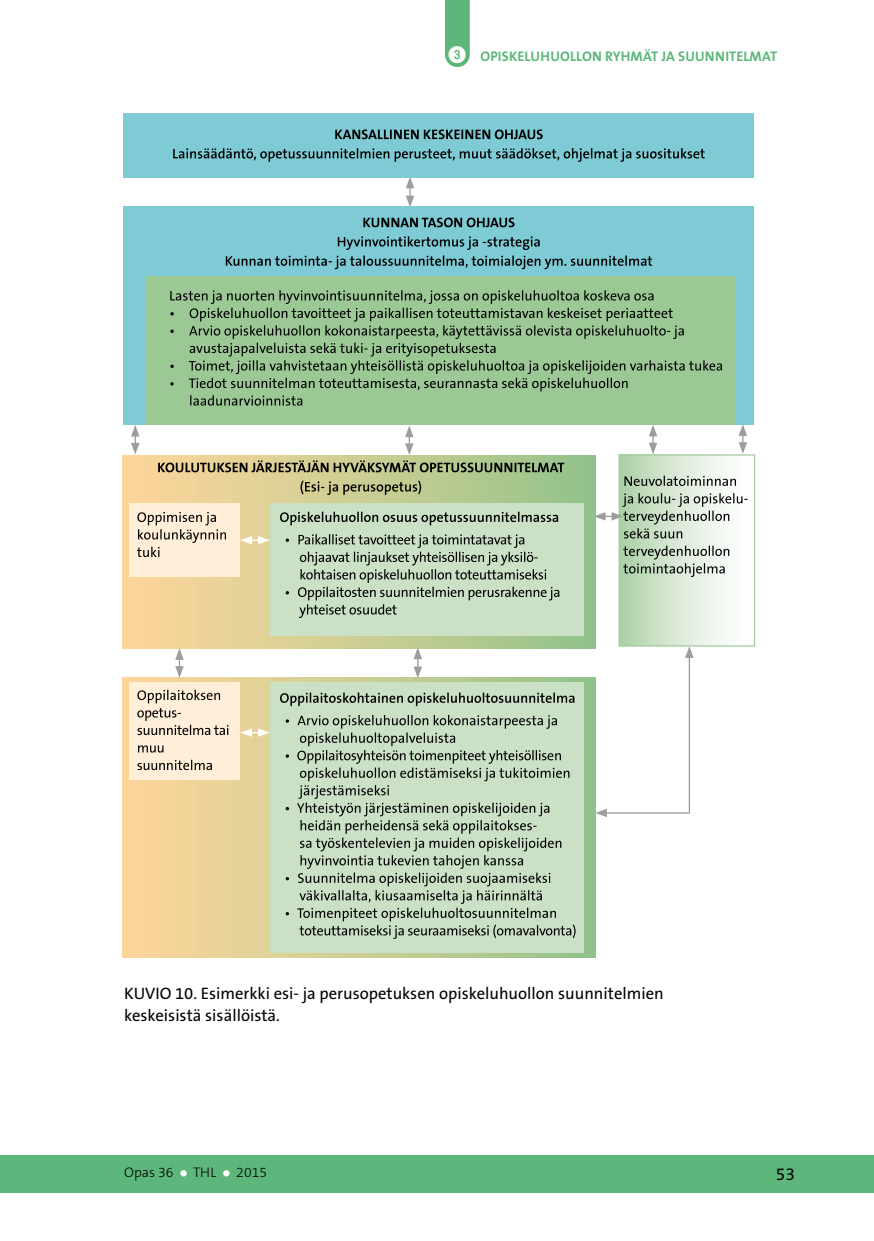
<style>
.page{position:relative;width:874px;height:1241px;background:#fff}
.page>*{position:absolute;margin:0;border:0;box-sizing:border-box;transform-origin:0 0}
.t1{font:17.5px "The Sans B5 Plain";color:#000}
.TaulukkoKuvaOtsikko{font:16.62px/21.9px "The Sans B5 Plain";color:#000}
.t2{font:700 14px "The Sans B7";letter-spacing:.01em;color:#5db77a}
.t3{font:300 14px "The Sans B3";color:#000}
.s1{font-family:"European Pi One";font-weight:400;font-size:17.5px;color:#fff}
.s2{color:#fff}
</style>
<div class="page">
<div style="left:445px;top:0;width:24px;height:67px;background:#5db77a"></div>
<div style="left:0;top:1155px;width:873px;height:37px;background:#5db77a"></div>
<div style="left:180px;top:1169px;width:7px;height:7px;border:4px solid #fff;border-radius:50%"></div>
<div style="left:223px;top:1169px;width:6px;height:7px;border:4px solid #fff;border-radius:50%"></div>
<div style="left:123px;top:677px;width:472px;height:279px;background:linear-gradient(to right,#ffd79b,#95c48c)"></div>
<div style="left:618px;top:455px;width:136px;height:191px;background:linear-gradient(to right,#afd2a9,#fff)"></div>
<div style="left:618px;top:454px;width:136px;height:192px;border:1px solid #90c28a"></div>
<div style="left:123px;top:455px;width:472px;height:193px;background:linear-gradient(to right,#ffd79b,#95c48c)"></div>
<div style="left:123px;top:113px;width:630px;height:64px;background:#7fcbd5"></div>
<svg style="left:173px;top:148px;width:531px;height:14px"></svg>
<svg style="left:335px;top:129px;width:207px;height:10px"></svg>
<svg style="left:300px;top:480px;width:121px;height:15px;background:#9ea072"></svg>
<svg style="left:623px;top:545px;width:106px;height:32px;background:#afbdac"></svg>
<svg style="left:624px;top:475px;width:111px;height:11px"></svg>
<div style="left:123px;top:207px;width:630px;height:218px;background:#7fcbd5"></div>
<svg style="left:226px;top:236px;width:425px;height:33px"></svg>
<svg style="left:363px;top:217px;width:151px;height:10px"></svg>
<div style="left:145px;top:277px;width:589px;height:148px;background:#9cc896"></div>
<div style="left:129px;top:503px;width:111px;height:74px;background:#ffeed8"></div>
<svg style="left:137px;top:512px;width:89px;height:45px"></svg>
<div style="left:269px;top:682px;width:314px;height:270px;background:#cbe1c6"></div>
<div style="left:269px;top:503px;width:314px;height:133px;background:#cbe1c6"></div>
<svg style="left:405px;top:177px;width:9px;height:30px"></svg>
<svg style="left:131px;top:425px;width:8px;height:29px"></svg>
<svg style="left:158px;top:425px;width:406px;height:47px"></svg>
<svg style="left:413px;top:647px;width:9px;height:31px"></svg>
<svg style="left:240px;top:536px;width:29px;height:8px"></svg>
<svg style="left:240px;top:728px;width:29px;height:8px"></svg>
<svg style="left:593px;top:493px;width:154px;height:45px"></svg>
<svg style="left:649px;top:425px;width:8px;height:29px"></svg>
<svg style="left:738px;top:425px;width:8px;height:29px"></svg>
<hr style="left:688px;top:655px;width:1px;height:158px;background:#9d9d9c">
<svg style="left:684px;top:646px;width:9px;height:11px"></svg>
<hr style="left:603px;top:812px;width:85px;height:1px;background:#9d9d9c">
<svg style="left:595px;top:808px;width:11px;height:9px"></svg>
<svg style="left:170px;top:290px;width:551px;height:115px"></svg>
<svg style="left:285px;top:534px;width:274px;height:84px"></svg>
<svg style="left:280px;top:511px;width:278px;height:14px"></svg>
<div style="left:129px;top:682px;width:111px;height:97px;background:#ffeed8"></div>
<svg style="left:137px;top:759px;width:75px;height:11px"></svg>
<svg style="left:138px;top:745px;width:25px;height:7px"></svg>
<svg style="left:137px;top:689px;width:92px;height:46px"></svg>
<svg style="left:285px;top:715px;width:290px;height:223px"></svg>
<svg style="left:280px;top:692px;width:294px;height:14px"></svg>
<svg style="left:175px;top:648px;width:9px;height:29px"></svg>
<p class="t2" style="left:448px;top:48px;width:330px"><span class="s1">3</span> OPISKELUHUOLLON RYHMÄT JA SUUNNITELMAT</p>
<p class="TaulukkoKuvaOtsikko" style="left:124px;top:983px;width:541px">KUVIO 10. Esimerkki esi- ja perusopetuksen opiskeluhuollon suunnitelmien keskeisistä sisällöistä.</p>
<p class="t3" style="left:124px;top:1165px;width:144px">Opas 36 <span class="s2">•</span> THL <span class="s2">•</span> 2015</p>
<p class="t1" style="left:775px;top:1164px;width:21px">53</p>
</div>
